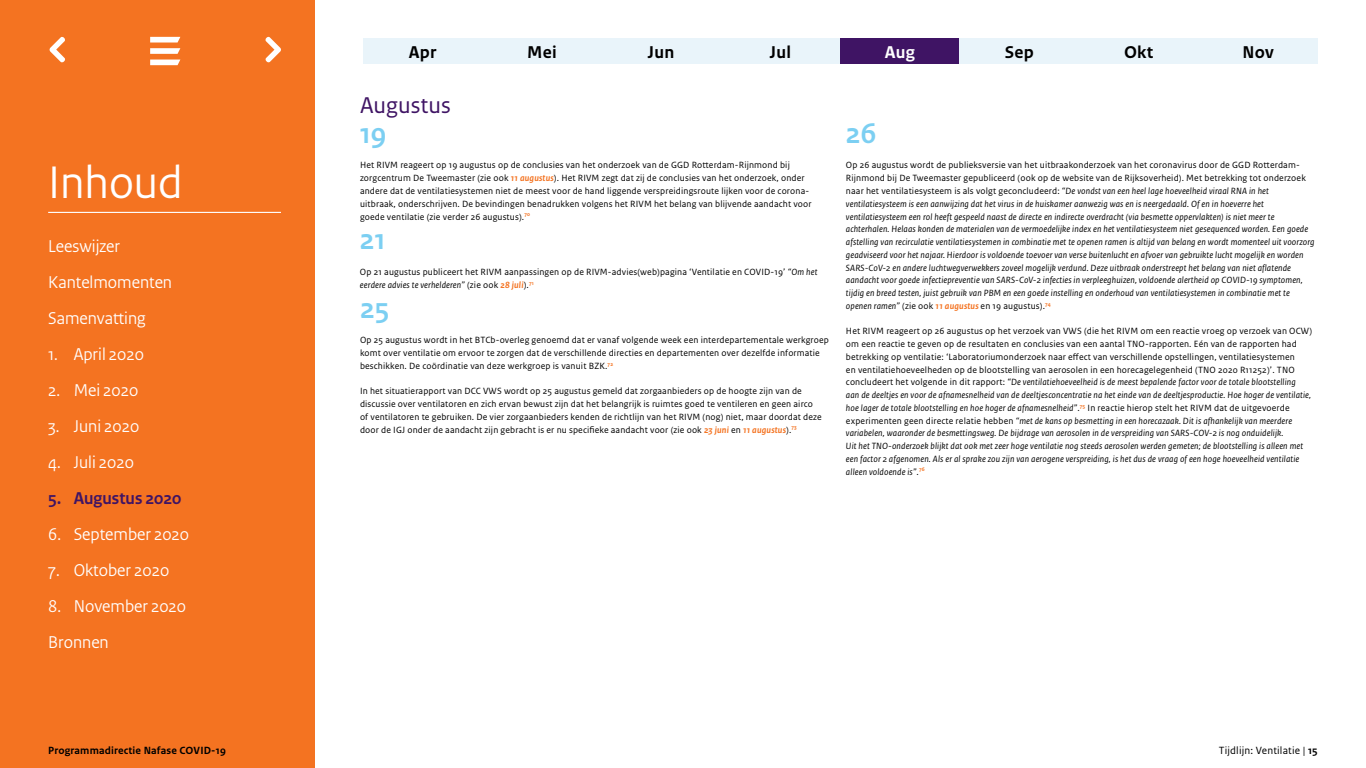
<style>
.page{position:relative;width:1366px;height:768px;background:#fff}
.page>*{position:absolute;margin:0;border:0;box-sizing:border-box;transform-origin:0 0}
.Kop_1{font:48px "Rijksoverheid Sans Heading";color:#fff}
.Dag{font:700 30px "Rijksoverheid Sans Heading";color:#7ccff2}
.Maand{font:24px "Rijksoverheid Sans Text";color:#3f1464}
.Kop_2_genummerd-1a{font:18px "Rijksoverheid Sans Heading";color:#fff}
.Kop_2{font:18px "Rijksoverheid Sans Heading";color:#fff}
.Maand_Zwart{font:700 18px "Rijksoverheid Sans Text";letter-spacing:.015em;color:#000}
.Kop_2_genummerd-1{font:700 18px "Rijksoverheid Sans Heading";color:#3f1464}
.Maand_Wit{font:700 18px "Rijksoverheid Sans Text";color:#fff}
.t1{font:700 11px "Rijksoverheid Sans Text";letter-spacing:.015em;color:#000}
.t2{font:11px "Rijksoverheid Sans Text";letter-spacing:.015em;color:#000}
.Plat{font:italic 9.5px/12.8px "Rijksoverheid Sans Text";letter-spacing:.015em;color:#000}
.Plat-2{font:9.5px/12.8px "Rijksoverheid Sans Text";letter-spacing:.015em;color:#000}
.s1{font-weight:700;font-style:italic;color:#f47321}
.s2{font-style:italic}
.s3{font-style:normal}
.s4{font-weight:700;color:#f47321}
.s5{font-weight:700}
</style>
<div class="page">
<div style="left:0;top:0;width:315px;height:768px;background:#f47321"></div>
<hr style="left:48px;top:212px;width:233px;height:1px;background:#fff">
<svg style="left:150px;top:37px;width:30px;height:17px"></svg>
<svg style="left:150px;top:60px;width:30px;height:5px"></svg>
<svg style="left:49px;top:36px;width:16px;height:27px"></svg>
<svg style="left:265px;top:36px;width:16px;height:27px"></svg>
<div style="left:363px;top:38px;width:119px;height:26px;background:#e9f4fa"></div>
<div style="left:482px;top:38px;width:120px;height:26px;background:#e9f4fa"></div>
<div style="left:602px;top:38px;width:119px;height:26px;background:#e9f4fa"></div>
<div style="left:721px;top:38px;width:119px;height:26px;background:#e9f4fa"></div>
<div style="left:840px;top:38px;width:120px;height:26px;background:#3f1464"></div>
<div style="left:960px;top:38px;width:119px;height:26px;background:#e9f4fa"></div>
<div style="left:1079px;top:38px;width:119px;height:26px;background:#e9f4fa"></div>
<div style="left:1198px;top:38px;width:120px;height:26px;background:#e9f4fa"></div>
<h1 class="Kop_1" style="left:48px;top:154px;width:136px">Inhoud</h1>
<h2 class="Kop_2" style="left:48px;top:236px;width:73px">Leeswijzer</h2>
<h2 class="Kop_2" style="left:48px;top:272px;width:125px">Kantelmomenten</h2>
<h2 class="Kop_2" style="left:48px;top:308px;width:99px">Samenvatting</h2>
<h2 class="Kop_2_genummerd-1a" style="left:48px;top:344px;width:97px">1. April 2020</h2>
<h2 class="Kop_2_genummerd-1a" style="left:48px;top:380px;width:92px">2. Mei 2020</h2>
<h2 class="Kop_2_genummerd-1a" style="left:48px;top:416px;width:93px">3. Juni 2020</h2>
<h2 class="Kop_2_genummerd-1a" style="left:48px;top:452px;width:87px">4. Juli 2020</h2>
<h2 class="Kop_2_genummerd-1" style="left:48px;top:488px;width:135px">5. Augustus 2020</h2>
<h2 class="Kop_2_genummerd-1a" style="left:48px;top:524px;width:142px">6. September 2020</h2>
<h2 class="Kop_2_genummerd-1a" style="left:48px;top:560px;width:123px">7. Oktober 2020</h2>
<h2 class="Kop_2_genummerd-1a" style="left:48px;top:596px;width:140px">8. November 2020</h2>
<h2 class="Kop_2" style="left:48px;top:632px;width:62px">Bronnen</h2>
<p class="Maand_Zwart" style="left:409px;top:42px;width:29px">Apr</p>
<p class="Maand_Zwart" style="left:527px;top:42px;width:31px">Mei</p>
<p class="Maand_Zwart" style="left:648px;top:42px;width:28px">Jun</p>
<p class="Maand_Zwart" style="left:770px;top:42px;width:23px">Jul</p>
<p class="Maand_Wit" style="left:885px;top:42px;width:32px">Aug</p>
<p class="Maand_Zwart" style="left:1005px;top:42px;width:31px">Sep</p>
<p class="Maand_Zwart" style="left:1124px;top:42px;width:31px">Okt</p>
<p class="Maand_Zwart" style="left:1242px;top:42px;width:33px">Nov</p>
<h1 class="Maand" style="left:360px;top:91px;width:92px">Augustus</h1>
<h2 class="Dag" style="left:360px;top:116px;width:28px">19</h2>
<p class="Plat-2" style="left:360px;top:159px;width:431px">Het RIVM reageert op 19 augustus op de conclusies van het onderzoek van de GGD Rotterdam-Rijnmond bij</p>
<p class="Plat-2" style="left:360px;top:172px;width:453px">zorgcentrum De Tweemaster (zie ook <span class="s1">11 augustus</span>). Het RIVM zegt dat zij de conclusies van het onderzoek, onder andere dat de ventilatiesystemen niet de meest voor de hand liggende verspreidingsroute lijken voor de corona&shy;uitbraak, onderschrijven. De bevindingen benadrukken volgens het RIVM het belang van blijvende aandacht voor goede ventilatie (zie verder 26 augustus).<sup>70</sup></p>
<h2 class="Dag" style="left:360px;top:223px;width:27px">21</h2>
<p class="Plat-2" style="left:360px;top:266px;width:459px">Op 21 augustus publiceert het RIVM aanpassingen op de RIVM-advies(web)pagina ‘Ventilatie en COVID-19’ <span class="s2">“Om het eerdere advies te verhelderen”</span> (zie ook <span class="s1">28 juli</span>).<sup>71</sup></p>
<h2 class="Dag" style="left:360px;top:291px;width:31px">25</h2>
<p class="Plat-2" style="left:360px;top:334px;width:470px">Op 25 augustus wordt in het BTCb-overleg genoemd dat er vanaf volgende week een interdepartementale werkgroep komt over ventilatie om ervoor te zorgen dat de verschillende directies en departementen over dezelfde informatie beschikken. De coördinatie van deze werkgroep is vanuit BZK.<sup>72</sup></p>
<p class="Plat-2" style="left:360px;top:385px;width:463px">In het situatierapport van DCC VWS wordt op 25 augustus gemeld dat zorgaanbieders op de hoogte zijn van de discussie over ventilatoren en zich ervan bewust zijn dat het belangrijk is ruimtes goed te ventileren en geen airco of ventilatoren te gebruiken. De vier zorgaanbieders kenden de richtlijn van het RIVM (nog) niet, maar doordat deze door de IGJ onder de aandacht zijn gebracht is er nu specifieke aandacht voor (zie ook <span class="s1">23 juni</span> en <span class="s1">11 augustus</span>).<sup>73</sup></p>
<h2 class="Dag" style="left:846px;top:116px;width:32px">26</h2>
<p class="Plat-2" style="left:846px;top:159px;width:455px">Op 26 augustus wordt de publieksversie van het uitbraakonderzoek van het coronavirus door de GGD Rotterdam-</p>
<p class="Plat" style="left:846px;top:172px;width:470px"><span class="s3">Rijnmond bij De Tweemaster gepubliceerd (ook op de website van de Rijksoverheid). Met betrekking tot onderzoek naar het ventilatiesysteem is als volgt geconcludeerd:</span> “De vondst van een heel lage hoeveelheid viraal RNA in het ventilatiesysteem is een aanwijzing dat het virus in de huiskamer aanwezig was en is neergedaald. Of en in hoeverre het ventilatiesysteem een rol heeft gespeeld naast de directe en indirecte overdracht (via besmette oppervlakten) is niet meer te achterhalen. Helaas konden de materialen van de vermoedelijke index en het ventilatiesysteem niet gesequenced worden. Een goede afstelling van recirculatie ventilatiesystemen in combinatie met te openen ramen is altijd van belang en wordt momenteel uit voorzorg geadviseerd voor het najaar. Hierdoor is voldoende toevoer van verse buitenlucht en afvoer van gebruikte lucht mogelijk en worden SARS-CoV-2 en andere luchtwegverwekkers zoveel mogelijk verdund. Deze uitbraak onderstreept het belang van niet aflatende aandacht voor goede infectiepreventie van SARS-CoV-2 infecties in verpleeghuizen, voldoende alertheid op COVID-19 symptomen, tijdig en breed testen, juist gebruik van PBM en een goede instelling en onderhoud van ventilatiesystemen in combinatie met te openen ramen” <span class="s3">(zie ook</span> <span class="s4">11 augustus</span> <span class="s3">en 19 augustus).</span><sup>74</sup></p>
<p class="Plat-2" style="left:846px;top:325px;width:468px">Het RIVM reageert op 26 augustus op het verzoek van VWS (die het RIVM om een reactie vroeg op verzoek van OCW) om een reactie te geven op de resultaten en conclusies van een aantal TNO-rapporten. Eén van de rapporten had betrekking op ventilatie: ‘Laboratoriumonderzoek naar effect van verschillende opstellingen, ventilatiesystemen<br>en ventilatiehoeveelheden op de blootstelling van aerosolen in een horecagelegenheid (TNO 2020 R11252)’. TNO concludeert het volgende in dit rapport: <span class="s2">“De ventilatiehoeveelheid is de meest bepalende factor voor de totale blootstelling</span></p>
<p class="Plat" style="left:846px;top:389px;width:467px">aan de deeltjes en voor de afnamesnelheid van de deeltjesconcentratie na het einde van de deeltjesproductie. Hoe hoger de ventilatie,</p>
<p class="Plat" style="left:846px;top:402px;width:445px">hoe lager de totale blootstelling en hoe hoger de afnamesnelheid”<span class="s3">.</span><sup>75</sup> <span class="s3">In reactie hierop stelt het RIVM dat de uitgevoerde</span></p>
<p class="Plat" style="left:846px;top:414px;width:448px"><span class="s3">experimenten geen directe relatie hebben</span> “met de kans op besmetting in een horecazaak. Dit is afhankelijk van meerdere</p>
<p class="Plat" style="left:846px;top:427px;width:439px">variabelen, waaronder de besmettingsweg. De bijdrage van aerosolen in de verspreiding van SARS-COV-2 is nog onduidelijk.</p>
<p class="Plat" style="left:846px;top:440px;width:459px">Uit het TNO-onderzoek blijkt dat ook met zeer hoge ventilatie nog steeds aerosolen werden gemeten; de blootstelling is alleen met een factor 2 afgenomen. Als er al sprake zou zijn van aerogene verspreiding, is het dus de vraag of een hoge hoeveelheid ventilatie alleen voldoende is”<span class="s3">.</span><sup>76</sup></p>
<p class="t1" style="left:48px;top:744px;width:179px">Programmadirectie Nafase COVID-19</p>
<p class="t2" style="left:1219px;top:744px;width:101px">Tijdlijn: Ventilatie | <span class="s5">15</span></p>
</div>
